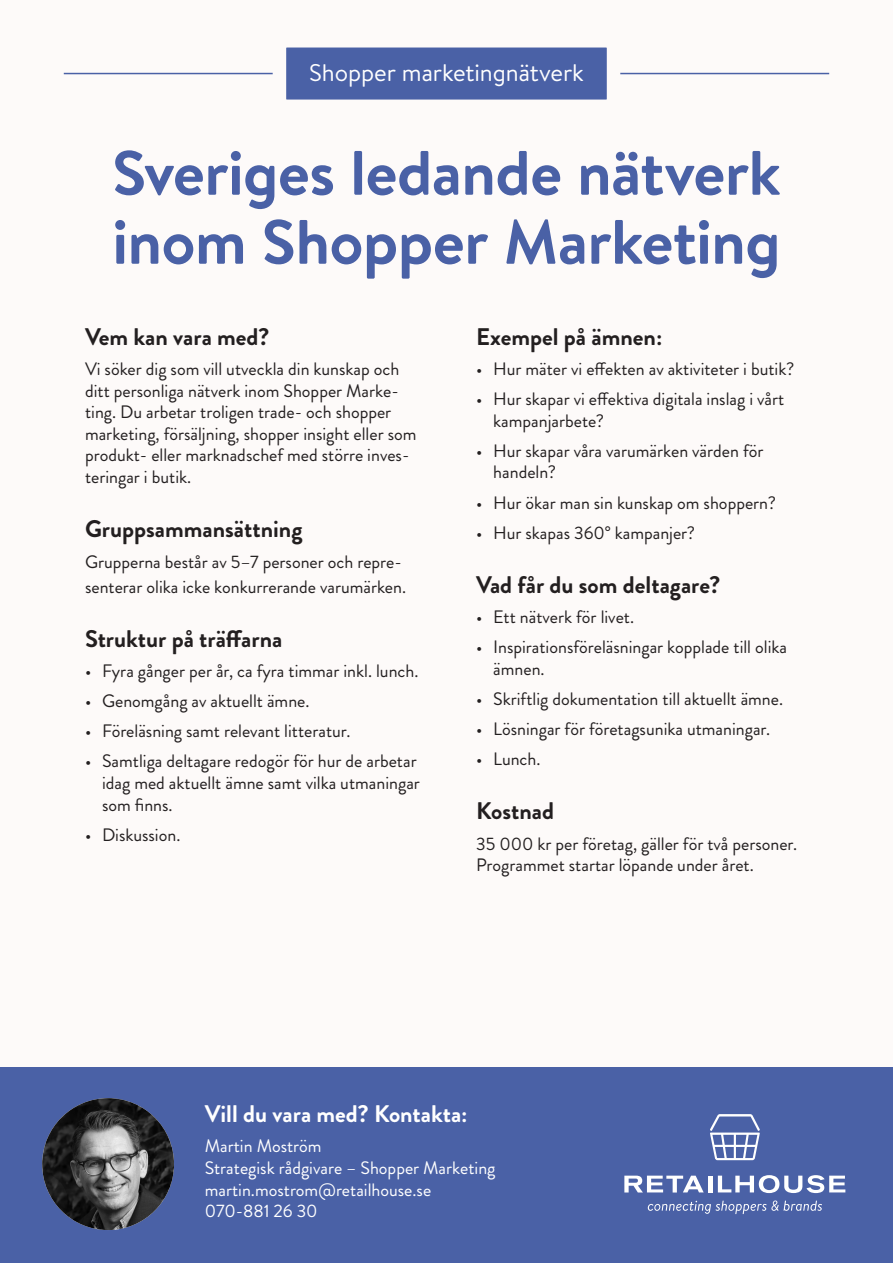
<style>
.page{position:relative;width:893px;height:1263px;background:#fff}
.page>*{position:absolute;margin:0;border:0;box-sizing:border-box;transform-origin:0 0}
.Rubrik{font:700 62.55px/69px "Brandon Text";letter-spacing:-.01em;color:#4a61a6}
.Mellanrubrik{font:700 24px "Brandon Grotesque";color:#231f20}
.Mellanrubrik-2{font:700 24px "Brandon Grotesque";color:#fff}
.Rubrik-2{font:24px "Brandon Text";color:#fff}
.Brödtext_12{font:18px/21.6px "Brandon Grotesque";color:#231f20}
.Brödtext_12_vit{font:18px/21.6px "Brandon Grotesque";color:#fff}
</style>
<div class="page">
<div style="left:0;top:1066px;width:893px;height:197px;background:#4a61a6"></div>
<div style="left:0;top:0;width:893px;height:1066px;background:#fdfaf9"></div>
<svg style="left:648px;top:1200px;width:174px;height:14px"></svg>
<svg style="left:624px;top:1175px;width:80px;height:17px"></svg>
<hr style="left:708px;top:1175px;width:4px;height:17px;background:#fff">
<svg style="left:718px;top:1175px;width:127px;height:18px"></svg>
<svg style="left:710px;top:1114px;width:50px;height:46px"></svg>
<hr style="left:64px;top:73px;width:765px;height:1px;background:#4a61a6">
<img style="left:42px;top:1098px;width:132px;height:132px;border-radius:66px">
<div style="left:273px;top:34px;width:347px;height:79px;background:#4a61a6;border:14px solid #fdfaf9"></div>
<p class="Rubrik-2" style="left:309px;top:56px;width:276px">Shopper marketingnätverk</p>
<p class="Rubrik" style="left:112px;top:137px;width:670px">Sveriges ledande nätverk inom Shopper Marketing</p>
<p class="Mellanrubrik" style="left:85px;top:320px;width:186px">Vem kan vara med?</p>
<p class="Brödtext_12" style="left:85px;top:358px;width:333px">Vi söker dig som vill utveckla din kunskap och ditt personliga nätverk inom Shopper Marke&shy;ting. Du arbetar troligen trade- och shopper marketing, försäljning, shopper insight eller som produkt- eller marknadschef med större inves&shy;teringar i butik.</p>
<p class="Mellanrubrik" style="left:85px;top:512px;width:219px">Gruppsammansättning</p>
<p class="Brödtext_12" style="left:85px;top:549px;width:323px;line-height:25.2px">Grupperna består av 5–7 personer och repre&shy;senterar olika icke konkurrerande varumärken.</p>
<p class="Mellanrubrik" style="left:85px;top:622px;width:199px">Struktur på träffarna</p>
<p class="Brödtext_12" style="left:85px;top:660px;width:335px">• Fyra gånger per år, ca fyra timmar inkl. lunch.</p>
<p class="Brödtext_12" style="left:85px;top:690px;width:226px">• Genomgång av aktuellt ämne.</p>
<p class="Brödtext_12" style="left:85px;top:721px;width:267px">• Föreläsning samt relevant litteratur.</p>
<p class="Brödtext_12" style="left:102px;top:751px;width:319px;text-indent:-17px">• Samtliga deltagare redogör för hur de arbetar idag med aktuellt ämne samt vilka utmaningar som finns.</p>
<p class="Brödtext_12" style="left:85px;top:824px;width:97px">• Diskussion.</p>
<p class="Mellanrubrik" style="left:476px;top:320px;width:188px">Exempel på ämnen:</p>
<p class="Brödtext_12" style="left:476px;top:358px;width:320px">• Hur mäter vi effekten av aktiviteter i butik?</p>
<p class="Brödtext_12" style="left:493px;top:388px;width:292px;text-indent:-17px">• Hur skapar vi effektiva digitala inslag i vårt kampanjarbete?</p>
<p class="Brödtext_12" style="left:493px;top:440px;width:272px;text-indent:-17px">• Hur skapar våra varumärken värden för handeln?</p>
<p class="Brödtext_12" style="left:476px;top:492px;width:301px">• Hur ökar man sin kunskap om shoppern?</p>
<p class="Brödtext_12" style="left:476px;top:522px;width:221px">• Hur skapas 360° kampanjer?</p>
<p class="Mellanrubrik" style="left:476px;top:568px;width:246px">Vad får du som deltagare?</p>
<p class="Brödtext_12" style="left:476px;top:606px;width:159px">• Ett nätverk för livet.</p>
<p class="Brödtext_12" style="left:493px;top:636px;width:295px;text-indent:-17px">• Inspirationsföreläsningar kopplade till olika ämnen.</p>
<p class="Brödtext_12" style="left:476px;top:688px;width:308px">• Skriftlig dokumentation till aktuellt ämne.</p>
<p class="Brödtext_12" style="left:476px;top:718px;width:295px">• Lösningar för företagsunika utmaningar.</p>
<p class="Brödtext_12" style="left:476px;top:748px;width:66px">• Lunch.</p>
<p class="Mellanrubrik" style="left:476px;top:794px;width:79px">Kostnad</p>
<p class="Brödtext_12" style="left:476px;top:833px;width:322px">35 000 kr per företag, gäller för två personer.<br>Programmet startar löpande under året.</p>
<p class="Mellanrubrik-2" style="left:205px;top:1097px;width:264px">Vill du vara med? Kontakta:</p>
<p class="Brödtext_12_vit" style="left:205px;top:1136px;width:292px">Martin Moström<br>Strategisk rådgivare – Shopper Marketing</p>
<p class="Brödtext_12_vit" style="left:205px;top:1179px;width:228px">martin.mostrom@retailhouse.se</p>
<p class="Brödtext_12_vit" style="left:205px;top:1200px;width:114px">070-881 26 30</p>
</div>
